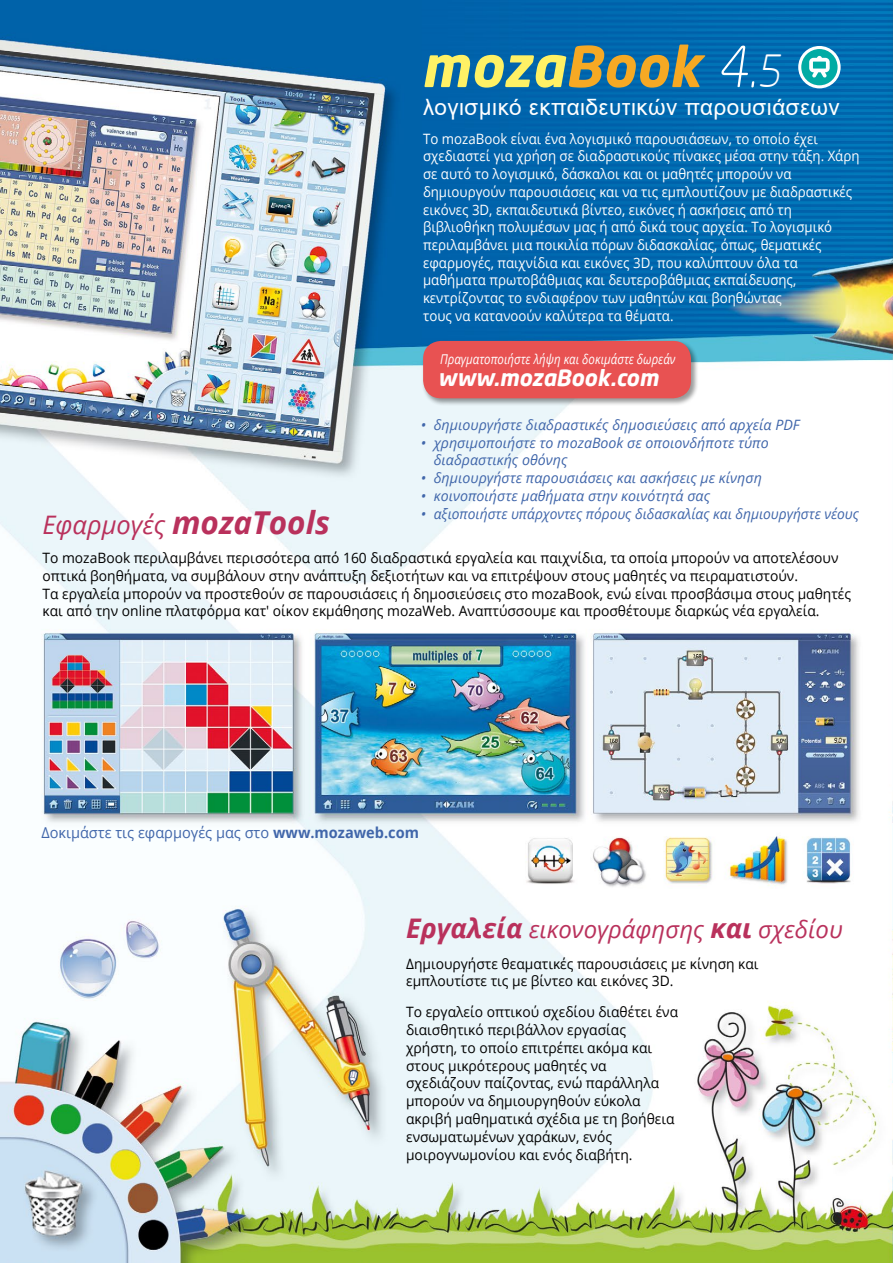
<style>
.page{position:relative;width:893px;height:1263px;background:#fff}
.page>*{position:absolute;margin:0;border:0;box-sizing:border-box;transform-origin:0 0}
.t1{font:italic 700 55.5px "Neo Sans Pro";letter-spacing:.01em;color:#fff165}
.t2{font:italic 25.5px "Open Sans";color:#b9315c}
.t3{font:italic 24px "Open Sans";color:#b9315c}
.t4{font:22.5px "Arial";letter-spacing:.02em;color:#fff}
.t5{font:italic 700 22.2px "Neo Sans Pro";color:#fff}
.t6{font:15px "Open Sans";color:#4066aa}
.t7{font:14.25px/17.9px "Open Sans";color:#000}
.t8{font:14.25px/17.7px "Open Sans";color:#fff;scale:.93 1}
.t9{font:italic 14.25px/17.9px "Open Sans";color:#4066aa}
.t10{font:italic 13.5px "Open Sans";color:#fff;scale:.85 1}
.s1{color:#f6a924}
.s2{font-weight:300;font-style:normal;color:#fff}
.s3{font-weight:300;font-style:normal;font-size:43.5px;color:#fff}
.s4{font-weight:700;font-size:31.5px}
.s5{font-weight:700}
.s6{font-weight:700;font-size:27px}
</style>
<div class="page">
<img style="left:0;top:0;width:893px;height:1263px">
<svg style="left:798px;top:46px;width:43px;height:42px"></svg>
<div style="left:801px;top:49px;width:37px;height:36px;background:#00aba4;border-radius:50%"></div>
<svg style="left:809px;top:56px;width:21px;height:22px"></svg>
<div style="left:421px;top:339px;width:277px;height:67px;background:#000;opacity:.4"></div>
<div style="left:423px;top:341px;width:268px;height:57px;background:#e85252;border-radius:18px"></div>
<h1 class="t1" style="left:421px;top:31px;width:369px">moza<span class="s1">Book</span> <span class="s2">4.</span><span class="s3">5</span></h1>
<h3 class="t4" style="left:423px;top:91px;width:418px">λογισμικό εκπαιδευτικών παρουσιάσεων</h3>
<p class="t8" style="left:423px;top:129px;width:471px">Το mozaBook είναι ένα λογισμικό παρουσιάσεων, το οποίο έχει σχεδιαστεί για χρήση σε διαδραστικούς πίνακες μέσα στην τάξη. Χάρη σε αυτό το λογισμικό, δάσκαλοι και οι μαθητές μπορούν να δημιουργούν παρουσιάσεις και να τις εμπλουτίζουν με διαδραστικές εικόνες 3D, εκπαιδευτικά βίντεο, εικόνες ή ασκήσεις από τη βιβλιοθήκη πολυμέσων μας ή από δικά τους αρχεία. Το λογισμικό περιλαμβάνει μια ποικιλία πόρων διδασκαλίας, όπως, θεματικές εφαρμογές, παιχνίδια και εικόνες 3D, που καλύπτουν όλα τα μαθήματα πρωτοβάθμιας και δευτεροβάθμιας εκπαίδευσης, κεντρίζοντας το ενδιαφέρον των μαθητών και βοηθώντας<br>τους να κατανοούν καλύτερα τα θέματα.</p>
<p class="t10" style="left:440px;top:350px;width:278px">Πραγματοποιήστε λήψη και δοκιμάστε δωρεάν</p>
<h3 class="t5" style="left:438px;top:363px;width:222px">www.mozaBook.com</h3>
<p class="t9" style="left:421px;top:415px;width:380px">• δημιουργήστε διαδραστικές δημοσιεύσεις από αρχεία PDF</p>
<p class="t9" style="left:434px;top:433px;width:337px;text-indent:-13px">• χρησιμοποιήστε το mozaBook σε οποιονδήποτε τύπο διαδραστικής οθόνης</p>
<p class="t9" style="left:421px;top:469px;width:342px">• δημιουργήστε παρουσιάσεις και ασκήσεις με κίνηση</p>
<p class="t9" style="left:421px;top:487px;width:291px">• κοινοποιήστε μαθήματα στην κοινότητά σας</p>
<p class="t9" style="left:421px;top:504px;width:440px">• αξιοποιήστε υπάρχοντες πόρους διδασκαλίας και δημιουργήστε νέους</p>
<h2 class="t2" style="left:43px;top:508px;width:289px">Εφαρμογές <span class="s4">mozaTools</span></h2>
<p class="t7" style="left:43px;top:548px;width:810px">Το mozaBook περιλαμβάνει περισσότερα από 160 διαδραστικά εργαλεία και παιχνίδια, τα οποία μπορούν να αποτελέσουν οπτικά βοηθήματα, να συμβάλουν στην ανάπτυξη δεξιοτήτων και να επιτρέψουν στους μαθητές να πειραματιστούν.<br>Τα εργαλεία μπορούν να προστεθούν σε παρουσιάσεις ή δημοσιεύσεις στο mozaBook, ενώ είναι προσβάσιμα στους μαθητές και από την online πλατφόρμα κατ' οίκον εκμάθησης mozaWeb. Αναπτύσσουμε και προσθέτουμε διαρκώς νέα εργαλεία.</p>
<p class="t6" style="left:41px;top:822px;width:379px">Δοκιμάστε τις εφαρμογές μας στο <span class="s5">www.mozaweb.com</span></p>
<h3 class="t3" style="left:406px;top:913px;width:438px"><span class="s6">Εργαλεία</span> εικονογράφησης <span class="s6">και</span> σχεδίου</h3>
<p class="t7" style="left:406px;top:954px;width:354px">Δημιουργήστε θεαματικές παρουσιάσεις με κίνηση και εμπλουτίστε τις με βίντεο και εικόνες 3D.</p>
<p class="t7" style="left:406px;top:1002px;width:274px">Το εργαλείο οπτικού σχεδίου διαθέτει ένα διαισθητικό περιβάλλον εργασίας χρήστη, το οποίο επιτρέπει ακόμα και στους μικρότερους μαθητές να σχεδιάζουν παίζοντας, ενώ παράλληλα μπορούν να δημιουργηθούν εύκολα ακριβή μαθηματικά σχέδια με τη βοήθεια ενσωματωμένων χαράκων, ενός μοιρογνωμονίου και ενός διαβήτη.</p>
</div>
